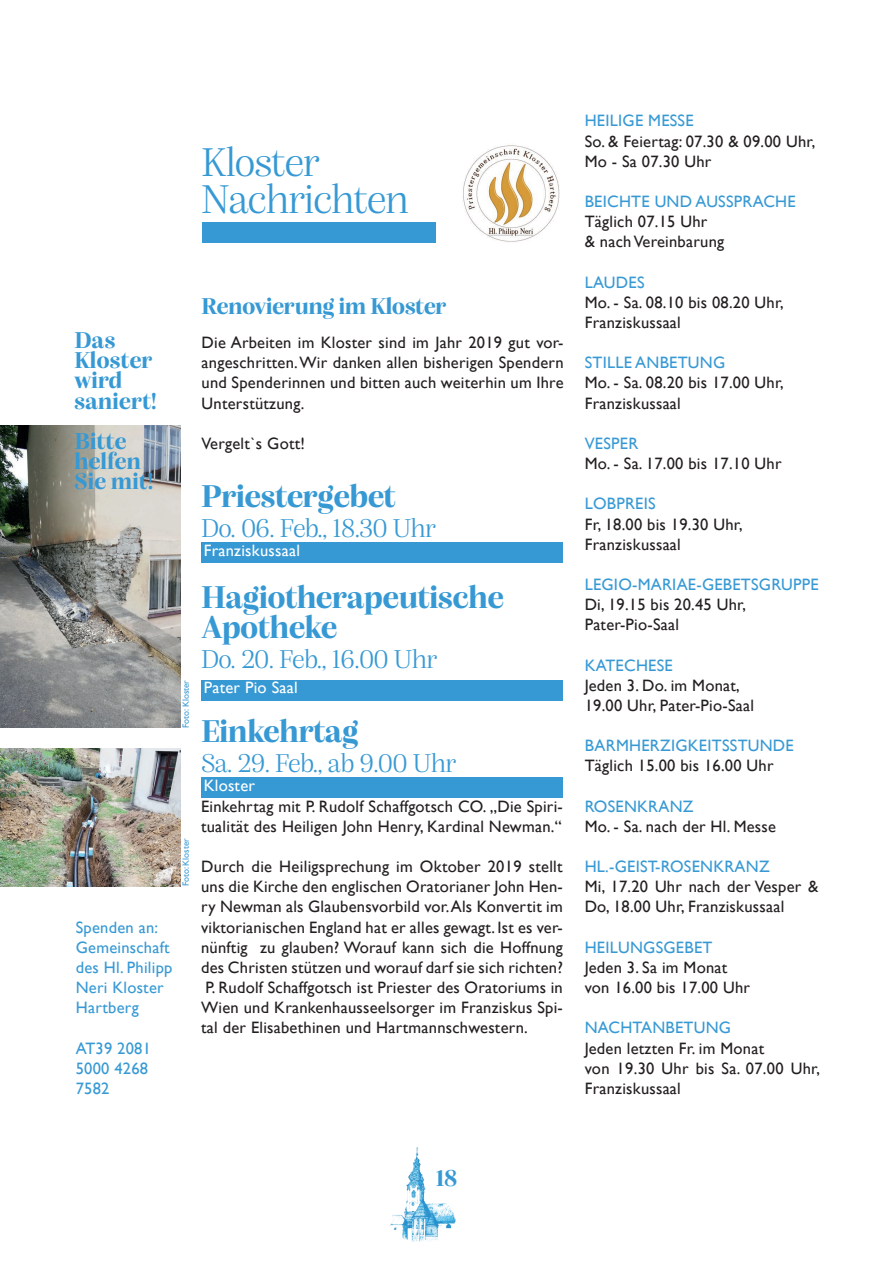
<style>
.page{position:relative;width:893px;height:1263px;background:#fff}
.page>*{position:absolute;margin:0;border:0;box-sizing:border-box;transform-origin:0 0}
.t1{font:300 42px/37.5px "Alga";letter-spacing:-.005em;color:#3799d4}
.t2{font:700 33px/30px "Alga";color:#3799d4}
.t3{font:300 27px "Alga";color:#3799d4}
.t4{font:700 24px/20.1px "Alga";letter-spacing:.015em;color:#3799d4}
.t5{font:16.5px/20.1px "Gill Sans";letter-spacing:.015em;color:#231f20}
.t6{font:16.5px/20.1px "Gill Sans";letter-spacing:.015em;color:#3799d4}
.t7{font:16.5px "Gill Sans";letter-spacing:.015em;color:#fff}
.t8{font:9px "Gill Sans";color:#3799d4}
</style>
<div class="page">
<img style="left:389px;top:1147px;width:67px;height:95px">
<div style="left:202px;top:223px;width:234px;height:20px;background:#3799d4"></div>
<img style="left:0;top:426px;width:181px;height:301px">
<div style="left:201px;top:778px;width:362px;height:20px;background:#3799d4"></div>
<div style="left:201px;top:543px;width:362px;height:20px;background:#3799d4"></div>
<div style="left:201px;top:680px;width:362px;height:20px;background:#3799d4"></div>
<img style="left:0;top:748px;width:181px;height:138px">
<img style="left:463px;top:145px;width:97px;height:97px">
<h1 class="t1" style="left:202px;top:139px;width:208px">Kloster<br>Nachrichten</h1>
<h3 class="t4" style="left:74px;top:328px;width:84px">Das<br>Kloster wird saniert!</h3>
<h3 class="t4" style="left:74px;top:428px;width:81px">Bitte helfen<br>Sie mit!</h3>
<p class="t8" style="left:181px;top:728px;width:49px;rotate:-90deg">Foto: Kloster</p>
<p class="t8" style="left:181px;top:886px;width:49px;rotate:-90deg">Foto: Kloster</p>
<p class="t6" style="left:76px;top:917px;width:98px">Spenden an:<br>Gemeinschaft des Hl. Philipp<br>Neri Kloster<br>Hartberg</p>
<p class="t6" style="left:76px;top:1038px;width:77px">AT39 2081<br>5000 4268<br>7582</p>
<h3 class="t4" style="left:202px;top:293px;width:246px">Renovierung im Kloster</h3>
<p class="t5" style="left:202px;top:333px;width:364px;text-align:justify">Die Arbeiten im Kloster sind im Jahr 2019 gut vor&shy;angeschritten. Wir danken allen bisherigen Spendern und Spenderinnen und bitten auch weiterhin um Ihre Unterstützung.</p>
<p class="t5" style="left:202px;top:434px;width:105px">Vergelt`s Gott!</p>
<h2 class="t2" style="left:201px;top:478px;width:196px">Priestergebet</h2>
<h3 class="t3" style="left:201px;top:508px;width:236px">Do. 06. Feb., 18.30 Uhr</h3>
<p class="t7" style="left:204px;top:541px;width:98px">Franziskussaal</p>
<h2 class="t2" style="left:201px;top:578px;width:304px">Hagiotherapeutische<br>Apotheke</h2>
<h3 class="t3" style="left:201px;top:638px;width:237px">Do. 20. Feb., 16.00 Uhr</h3>
<p class="t7" style="left:204px;top:678px;width:95px">Pater Pio Saal</p>
<h2 class="t2" style="left:201px;top:713px;width:159px">Einkehrtag</h2>
<h3 class="t3" style="left:201px;top:743px;width:256px">Sa. 29. Feb., ab 9.00 Uhr</h3>
<p class="t7" style="left:204px;top:776px;width:53px">Kloster</p>
<p class="t5" style="left:201px;top:796px;width:363px">Einkehrtag mit P. Rudolf Schaffgotsch CO. „Die Spiri&shy;tualität des Heiligen John Henry, Kardinal Newman.“</p>
<p class="t5" style="left:201px;top:857px;width:363px;text-align:justify">Durch die Heiligsprechung im Oktober 2019 stellt uns die Kirche den englischen Oratorianer John Hen&shy;ry Newman als Glaubensvorbild vor. Als Konvertit im viktorianischen England hat er alles gewagt. Ist es ver&shy;nünftig zu glauben? Worauf kann sich die Hoffnung des Christen stützen und worauf darf sie sich richten?<br>P. Rudolf Schaffgotsch ist Priester des Oratoriums in Wien und Krankenhausseelsorger im Franziskus Spi&shy;tal der Elisabethinen und Hartmannschwestern.</p>
<p class="t6" style="left:585px;top:111px;width:110px">HEILIGE MESSE</p>
<p class="t5" style="left:585px;top:131px;width:232px">So. &amp; Feiertag: 07.30 &amp; 09.00 Uhr,<br>Mo - Sa 07.30 Uhr</p>
<p class="t6" style="left:585px;top:192px;width:213px">BEICHTE UND AUSSPRACHE</p>
<p class="t5" style="left:585px;top:212px;width:141px">Täglich 07.15 Uhr<br>&amp; nach Vereinbarung</p>
<p class="t6" style="left:585px;top:272px;width:61px">LAUDES</p>
<p class="t5" style="left:585px;top:292px;width:201px">Mo. - Sa. 08.10 bis 08.20 Uhr,<br>Franziskussaal</p>
<p class="t6" style="left:585px;top:353px;width:142px">STILLE ANBETUNG</p>
<p class="t5" style="left:585px;top:373px;width:201px">Mo. - Sa. 08.20 bis 17.00 Uhr,<br>Franziskussaal</p>
<p class="t6" style="left:585px;top:434px;width:55px">VESPER</p>
<p class="t5" style="left:585px;top:454px;width:198px">Mo. - Sa. 17.00 bis 17.10 Uhr</p>
<p class="t6" style="left:585px;top:494px;width:72px">LOBPREIS</p>
<p class="t5" style="left:585px;top:514px;width:159px">Fr, 18.00 bis 19.30 Uhr,<br>Franziskussaal</p>
<p class="t6" style="left:585px;top:575px;width:235px">LEGIO-MARIAE-GEBETSGRUPPE</p>
<p class="t5" style="left:585px;top:595px;width:163px">Di, 19.15 bis 20.45 Uhr,<br>Pater-Pio-Saal</p>
<p class="t6" style="left:585px;top:655px;width:90px">KATECHESE</p>
<p class="t5" style="left:585px;top:675px;width:171px">Jeden 3. Do. im Monat,<br>19.00 Uhr, Pater-Pio-Saal</p>
<p class="t6" style="left:585px;top:736px;width:211px">BARMHERZIGKEITSSTUNDE</p>
<p class="t5" style="left:585px;top:756px;width:190px">Täglich 15.00 bis 16.00 Uhr</p>
<p class="t6" style="left:585px;top:796px;width:110px">ROSENKRANZ</p>
<p class="t5" style="left:585px;top:816px;width:193px">Mo. - Sa. nach der Hl. Messe</p>
<p class="t6" style="left:585px;top:857px;width:186px">HL.-GEIST-ROSENKRANZ</p>
<p class="t5" style="left:585px;top:877px;width:235px">Mi, 17.20 Uhr nach der Vesper &amp;<br>Do, 18.00 Uhr, Franziskussaal</p>
<p class="t6" style="left:585px;top:937px;width:129px">HEILUNGSGEBET</p>
<p class="t5" style="left:585px;top:957px;width:167px">Jeden 3. Sa im Monat von 16.00 bis 17.00 Uhr</p>
<p class="t6" style="left:585px;top:1018px;width:148px">NACHTANBETUNG</p>
<p class="t5" style="left:585px;top:1038px;width:237px">Jeden letzten Fr. im Monat<br>von 19.30 Uhr bis Sa. 07.00 Uhr,<br>Franziskussaal</p>
<h3 class="t4" style="left:436px;top:1165px;width:22px">18</h3>
</div>
